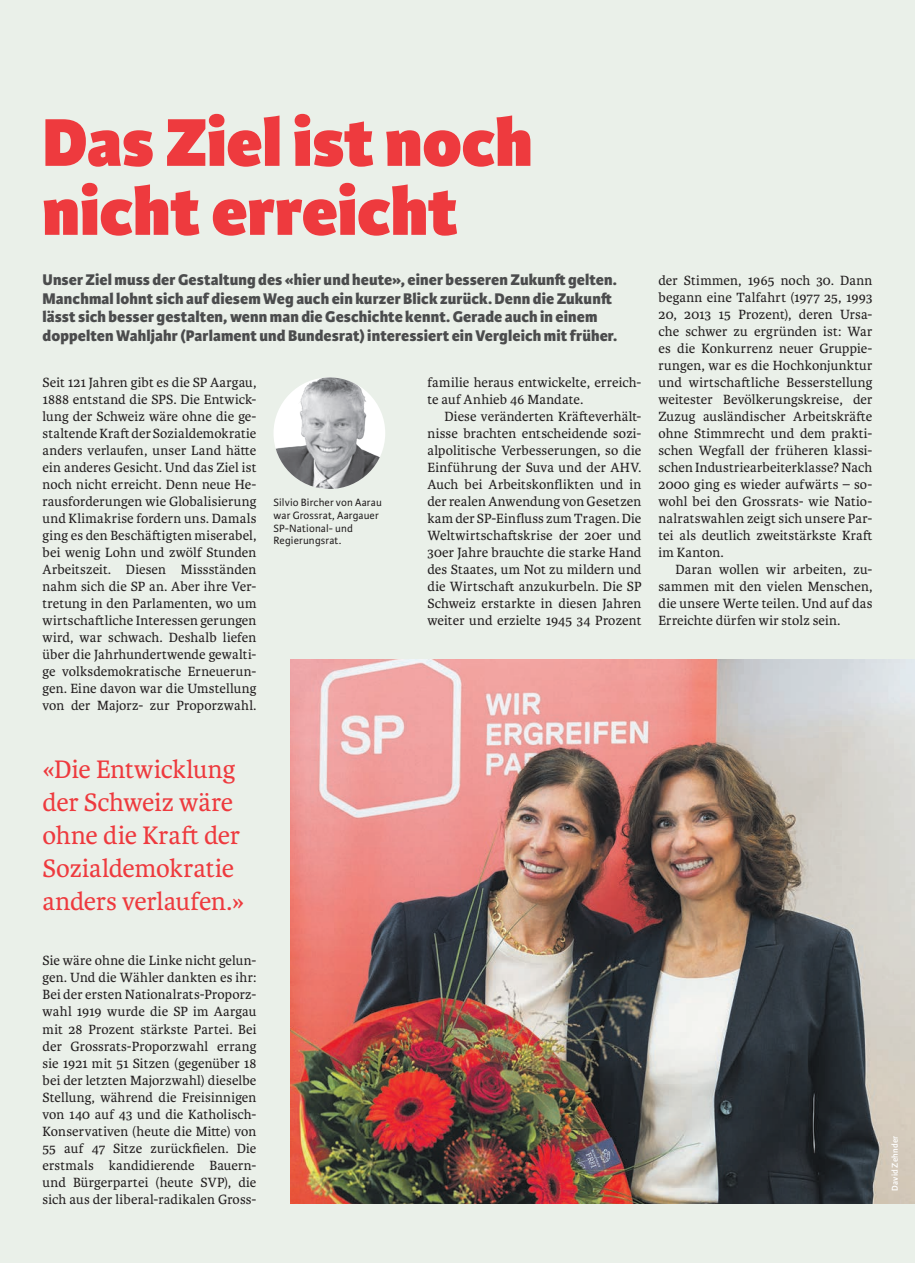
<style>
.page{position:relative;width:915px;height:1263px;background:#fff}
.page>*{position:absolute;margin:0;border:0;box-sizing:border-box;transform-origin:0 0}
.t1{font:800 72px/69px "Karmina Sans";letter-spacing:-.005em;color:#ee3a3e}
.t2{font:27px/33px "Karmina";letter-spacing:-.005em;color:#ee3a3e}
.t3{font:800 16.5px/18.8px "Karmina Sans";letter-spacing:.005em;color:#4b4c4d}
.t4{font:14.25px/17px "Karmina";letter-spacing:.01em;color:#231f20;text-align:justify}
.t5{font:11.25px/12.8px "Karmina Sans";letter-spacing:.01em;color:#231f20}
.t6{font:600 9px "Karmina Sans";letter-spacing:.02em;color:#fff}
</style>
<div class="page">
<div style="left:0;top:0;width:914px;height:1263px;background:#eaf0e9"></div>
<img style="left:273px;top:377px;width:112px;height:112px;border-radius:56px">
<img style="left:290px;top:659px;width:624px;height:544px">
<h1 class="t1" style="left:43px;top:111px;width:491px">Das Ziel ist noch nicht erreicht</h1>
<p class="t3" style="left:43px;top:271px;width:576px">Unser Ziel muss der Gestaltung des «hier und heute», einer besseren Zukunft gelten.<br>Manchmal lohnt sich auf diesem Weg auch ein kurzer Blick zurück. Denn die Zukunft lässt sich besser gestalten, wenn man die Geschichte kennt. Gerade auch in einem doppelten Wahljahr (Parlament und Bundesrat) interessiert ein Vergleich mit früher.</p>
<p class="t4" style="left:43px;top:374px;width:215px">Seit 121 Jahren gibt es die SP Aargau, 1888 entstand die SPS. Die Entwick&shy;lung der Schweiz wäre ohne die ge&shy;staltende Kraft der Sozialdemokratie anders verlaufen, unser Land hätte ein anderes Gesicht. Und das Ziel ist noch nicht erreicht. Denn neue He&shy;rausforderungen wie Globalisierung und Klimakrise fordern uns. Damals ging es den Beschäftigten miserabel, bei wenig Lohn und zwölf Stunden Arbeitszeit. Diesen Missständen nahm sich die SP an. Aber ihre Ver&shy;tretung in den Parlamenten, wo um wirtschaftliche Interessen gerungen wird, war schwach. Deshalb liefen über die Jahrhundertwende gewalti&shy;ge volksdemokratische Erneuerun&shy;gen. Eine davon war die Umstellung von der Majorz- zur Proporzwahl.</p>
<p class="t4" style="left:427px;top:374px;width:215px">familie heraus entwickelte, erreich&shy;te auf Anhieb 46 Mandate.</p>
<p class="t4" style="left:427px;top:408px;width:215px;text-indent:17px">Diese veränderten Kräfteverhält&shy;nisse brachten entscheidende sozi&shy;alpolitische Verbesserungen, so die Einführung der Suva und der AHV.<br>Auch bei Arbeitskonflikten und in der realen Anwendung von Gesetzen kam der SP-Einfluss zum Tragen. Die Weltwirtschaftskrise der 20er und 30er Jahre brauchte die starke Hand des Staates, um Not zu mildern und die Wirtschaft anzukurbeln. Die SP Schweiz erstarkte in diesen Jahren weiter und erzielte 1945 34 Prozent</p>
<p class="t5" style="left:273px;top:496px;width:110px">Silvio Bircher von Aarau war Grossrat, Aargauer<br>SP-National- und<br>Regierungsrat.</p>
<p class="t4" style="left:658px;top:272px;width:215px">der Stimmen, 1965 noch 30. Dann begann eine Talfahrt (1977 25, 1993<br>20, 2013 15 Prozent), deren Ursa&shy;che schwer zu ergründen ist: War es die Konkurrenz neuer Gruppie&shy;rungen, war es die Hochkonjunktur und wirtschaftliche Besserstellung weitester Bevölkerungskreise, der Zuzug ausländischer Arbeitskräfte ohne Stimmrecht und dem prakti&shy;schen Wegfall der früheren klassi&shy;schen Industriearbeiterklasse? Nach 2000 ging es wieder aufwärts – so&shy;wohl bei den Grossrats- wie Natio&shy;nalratswahlen zeigt sich unsere Par&shy;tei als deutlich zweitstärkste Kraft im Kanton.</p>
<p class="t4" style="left:658px;top:561px;width:215px;text-indent:17px">Daran wollen wir arbeiten, zu&shy;sammen mit den vielen Menschen, die unsere Werte teilen. Und auf das Erreichte dürfen wir stolz sein.</p>
<h2 class="t2" style="left:43px;top:753px;width:203px">«Die Entwicklung der Schweiz wäre ohne die Kraft der<br>Sozialdemokratie anders verlaufen.»</h2>
<p class="t4" style="left:43px;top:952px;width:215px">Sie wäre ohne die Linke nicht gelun&shy;gen. Und die Wähler dankten es ihr:<br>Bei der ersten Nationalrats-Proporz&shy;wahl 1919 wurde die SP im Aargau mit 28 Prozent stärkste Partei. Bei der Grossrats-Proporzwahl errang sie 1921 mit 51 Sitzen (gegenüber 18 bei der letzten Majorzwahl) dieselbe Stellung, während die Freisinnigen von 140 auf 43 und die Katholisch-Konservativen (heute die Mitte) von 55 auf 47 Sitze zurückfielen. Die erstmals kandidierende Bauern&shy;und Bürgerpartei (heute SVP), die sich aus der liberal-radikalen Gross-</p>
<p class="t6" style="left:889px;top:1191px;width:56px;rotate:-90deg">David Zehnder</p>
</div>
